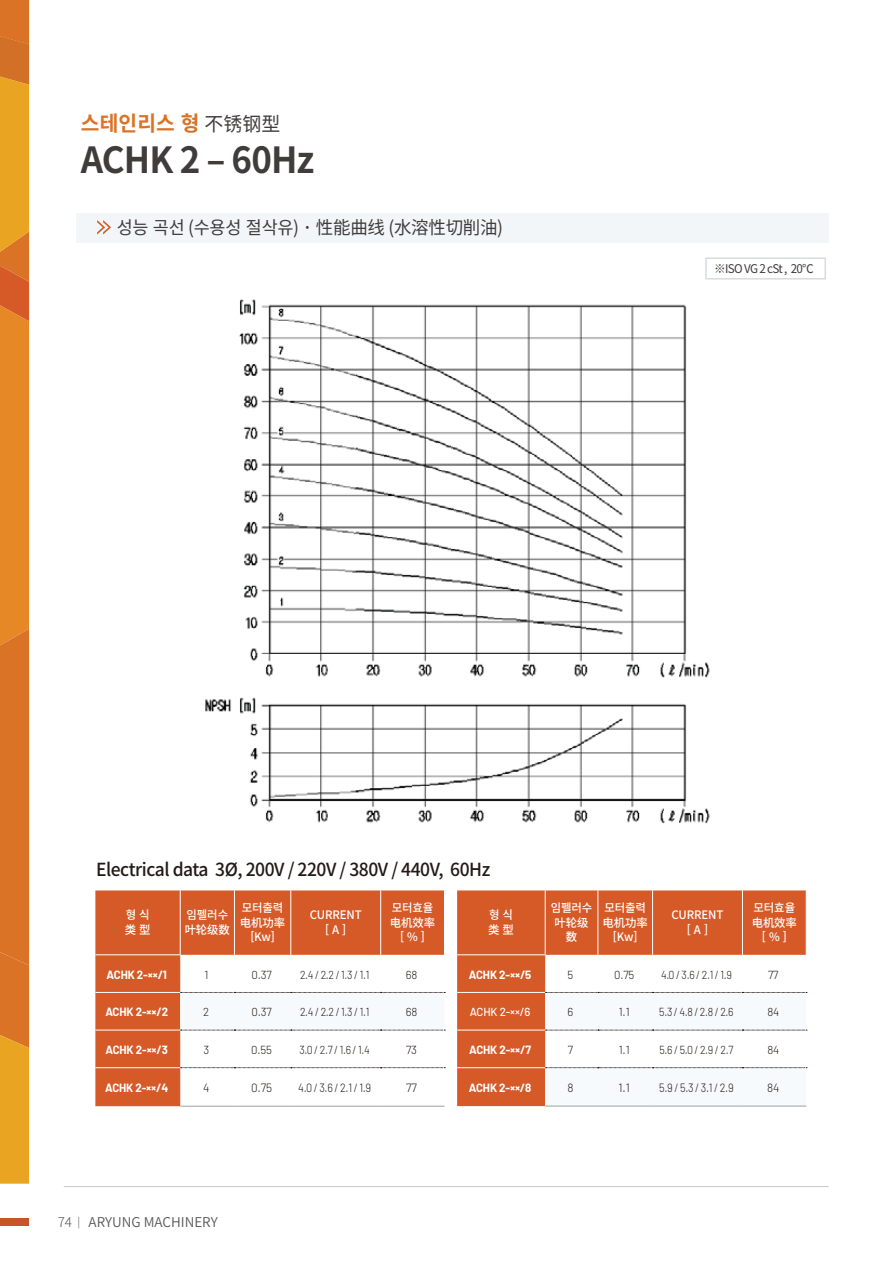
<style>
.page{position:relative;width:893px;height:1263px;background:#fff}
.page>*{position:absolute;margin:0;border:0;box-sizing:border-box;transform-origin:0 0}
.t1{font:700 36px "Noto Sans CJ Kjp";letter-spacing:-.025em;color:#3f3c3b}
.t2{font:700 21px "Noto Sans CJ Kjp";letter-spacing:.005em;color:#db7327}
.t3{font:500 18px "Noto Sans CJ Kjp";letter-spacing:-.025em;color:#231916}
.t4{font:18px "Noto Sans CJ Kjp";letter-spacing:-.015em;color:#3f3c3b}
.t5{font:600 13.5px "Noto Sans CJ Kjp";color:#5a5858}
.t6{font:300 12px "Barlow";color:#231916;scale:.91 1}
.t7{font:12px "Noto Sans CJ Kjp";letter-spacing:-.055em;color:#3f3c3b}
.t8{font:300 12px "Barlow";color:#231916}
.t9{font:500 11.7px/14.5px "Noto Sans CJ Kjp";letter-spacing:-.01em;color:#fff;text-align:center}
.t10{font:300 11.7px "Barlow";letter-spacing:-.01em;color:#231916;scale:.91 1}
.t11{font:700 11.7px "Barlow";letter-spacing:-.01em;color:#fff}
.t12{font:300 11.7px "Barlow";letter-spacing:-.01em;color:#231916}
.t13{font:500 11.7px "Barlow";color:#fff}
.s1{font-weight:400;font-size:19.5px;color:#3f3c3b}
.s2{font-weight:500}
.s3{font-weight:300}
.s4{font-weight:300;font-size:11.55px}
</style>
<div class="page">
<div style="left:0;top:1219px;width:29px;height:7px;background:#c45627"></div>
<hr style="left:64px;top:1186px;width:765px;height:1px;background:#cacaca">
<div style="left:77px;top:213px;width:752px;height:30px;background:#f3f6f8"></div>
<svg style="left:97px;top:220px;width:14px;height:15px"></svg>
<div style="left:705px;top:257px;width:121px;height:23px;border:2px solid #d8dcde"></div>
<img style="left:205px;top:299px;width:505px;height:525px">
<svg style="left:457px;top:890px;width:349px;height:216px;fill:#d65a27"></svg>
<hr style="left:545px;top:890px;width:1px;height:65px;background:#fff">
<hr style="left:598px;top:890px;width:1px;height:65px;background:#fff">
<hr style="left:652px;top:890px;width:1px;height:65px;background:#fff">
<hr style="left:742px;top:890px;width:1px;height:65px;background:#fff">
<hr style="left:545px;top:1106px;width:53px;height:1px;background:#9fa0a0">
<hr style="left:598px;top:1106px;width:55px;height:1px;background:#9fa0a0">
<hr style="left:653px;top:1106px;width:89px;height:1px;background:#9fa0a0">
<hr style="left:742px;top:1106px;width:64px;height:1px;background:#9fa0a0">
<svg style="left:545px;top:992px;width:262px;height:114px"></svg>
<hr style="left:457px;top:954px;width:88px;height:1px;background:#fff">
<hr style="left:457px;top:992px;width:88px;height:1px;background:#fff">
<hr style="left:457px;top:1030px;width:88px;height:1px;background:#fff">
<hr style="left:457px;top:1067px;width:88px;height:1px;background:#fff">
<svg style="left:95px;top:890px;width:349px;height:216px;fill:#d65a27"></svg>
<hr style="left:180px;top:890px;width:1px;height:65px;background:#fff">
<hr style="left:234px;top:890px;width:1px;height:65px;background:#fff">
<hr style="left:291px;top:890px;width:1px;height:65px;background:#fff">
<hr style="left:380px;top:890px;width:1px;height:65px;background:#fff">
<hr style="left:180px;top:1106px;width:54px;height:1px;background:#9fa0a0">
<hr style="left:234px;top:1106px;width:57px;height:1px;background:#9fa0a0">
<hr style="left:291px;top:1106px;width:90px;height:1px;background:#9fa0a0">
<hr style="left:381px;top:1106px;width:63px;height:1px;background:#9fa0a0">
<svg style="left:180px;top:992px;width:265px;height:39px"></svg>
<svg style="left:180px;top:1067px;width:265px;height:1px"></svg>
<hr style="left:95px;top:954px;width:85px;height:1px;background:#fff">
<hr style="left:95px;top:992px;width:85px;height:1px;background:#fff">
<hr style="left:95px;top:1030px;width:85px;height:1px;background:#fff">
<hr style="left:95px;top:1067px;width:85px;height:1px;background:#fff">
<svg style="left:0;top:0;width:29px;height:1184px;background:#e18426"></svg>
<h2 class="t2" style="left:81px;top:111px;width:201px">스테인리스 형 <span class="s1">不锈钢型</span></h2>
<h1 class="t1" style="left:81px;top:140px;width:235px">ACHK 2 – 60Hz</h1>
<h3 class="t4" style="left:117px;top:217px;width:388px">성능 곡선 (수용성 절삭유) <span class="s2">·</span> 性能曲线 (水溶性切削油)</h3>
<p class="t7" style="left:714px;top:262px;width:101px">※ISO VG 2 cSt , 20℃</p>
<h3 class="t3" style="left:96px;top:859px;width:396px">Electrical data 3Ø, 200V / 220V / 380V / 440V, 60Hz</h3>
<p class="t9" style="left:488px;top:908px;width:27px;text-align:left">형 식类 型</p>
<p class="t9" style="left:551px;top:901px;width:43px">임펠러수叶轮级数</p>
<p class="t9" style="left:603px;top:901px;width:47px">모터출력电机功率[Kw]</p>
<p class="t9" style="left:671px;top:908px;width:53px">CURRENT [ A ]</p>
<p class="t9" style="left:752px;top:901px;width:47px">모터효율电机效率[ % ]</p>
<p class="t11" style="left:469px;top:966px;width:64px">ACHK 2-××/5</p>
<p class="t12" style="left:568px;top:966px;width:7px">5</p>
<p class="t12" style="left:614px;top:966px;width:22px">0.75</p>
<p class="t10" style="left:661px;top:966px;width:79px">4.0 / 3.6 / 2.1 / 1.9</p>
<p class="t12" style="left:768px;top:966px;width:12px">77</p>
<p class="t13" style="left:470px;top:1003px;width:62px">ACHK 2-××/6</p>
<p class="t12" style="left:568px;top:1003px;width:7px">6</p>
<p class="t12" style="left:619px;top:1003px;width:12px">1.1</p>
<p class="t10" style="left:659px;top:1003px;width:83px">5.3 / 4.8 / 2.8 / 2.6</p>
<p class="t12" style="left:767px;top:1003px;width:13px">84</p>
<p class="t11" style="left:469px;top:1041px;width:64px">ACHK 2-××/7</p>
<p class="t12" style="left:568px;top:1041px;width:7px">7</p>
<p class="t12" style="left:619px;top:1041px;width:12px">1.1</p>
<p class="t10" style="left:660px;top:1041px;width:83px">5.6 / 5.0 / 2.9 / 2.7</p>
<p class="t12" style="left:767px;top:1041px;width:13px">84</p>
<p class="t11" style="left:469px;top:1079px;width:64px">ACHK 2-××/8</p>
<p class="t8" style="left:567px;top:1079px;width:8px">8</p>
<p class="t8" style="left:619px;top:1079px;width:13px">1.1</p>
<p class="t6" style="left:659px;top:1079px;width:83px">5.9 / 5.3 / 3.1 / 2.9</p>
<p class="t8" style="left:767px;top:1079px;width:14px">84</p>
<p class="t9" style="left:125px;top:908px;width:27px;text-align:left">형 식类 型</p>
<p class="t9" style="left:185px;top:908px;width:47px;text-align:left">임펠러수叶轮级数</p>
<p class="t9" style="left:240px;top:901px;width:47px">모터출력电机功率[Kw]</p>
<p class="t9" style="left:310px;top:908px;width:53px">CURRENT [ A ]</p>
<p class="t9" style="left:390px;top:901px;width:47px">모터효율电机效率[ % ]</p>
<p class="t11" style="left:107px;top:966px;width:62px">ACHK 2-××/1</p>
<p class="t12" style="left:204px;top:966px;width:5px">1</p>
<p class="t12" style="left:251px;top:966px;width:22px">0.37</p>
<p class="t10" style="left:300px;top:966px;width:78px">2.4 / 2.2 / 1.3 / 1.1</p>
<p class="t12" style="left:406px;top:966px;width:13px">68</p>
<p class="t11" style="left:105px;top:1003px;width:64px">ACHK 2-××/2</p>
<p class="t12" style="left:203px;top:1003px;width:8px">2</p>
<p class="t12" style="left:251px;top:1003px;width:22px">0.37</p>
<p class="t10" style="left:300px;top:1003px;width:78px">2.4 / 2.2 / 1.3 / 1.1</p>
<p class="t12" style="left:406px;top:1003px;width:13px">68</p>
<p class="t11" style="left:105px;top:1041px;width:64px">ACHK 2-××/3</p>
<p class="t12" style="left:203px;top:1041px;width:7px">3</p>
<p class="t12" style="left:251px;top:1041px;width:22px">0.55</p>
<p class="t10" style="left:299px;top:1041px;width:79px">3.0 / 2.7 / 1.6 / 1.4</p>
<p class="t12" style="left:406px;top:1041px;width:13px">73</p>
<p class="t11" style="left:105px;top:1079px;width:65px">ACHK 2-××/4</p>
<p class="t8" style="left:203px;top:1079px;width:8px">4</p>
<p class="t8" style="left:251px;top:1079px;width:23px">0.75</p>
<p class="t6" style="left:298px;top:1079px;width:82px">4.0 / 3.6 / 2.1 / 1.9</p>
<p class="t8" style="left:406px;top:1079px;width:12px">77</p>
<p class="t5" style="left:58px;top:1215px;width:162px"><span class="s3">74</span><span class="s4">｜</span> ARYUNG MACHINERY</p>
</div>
